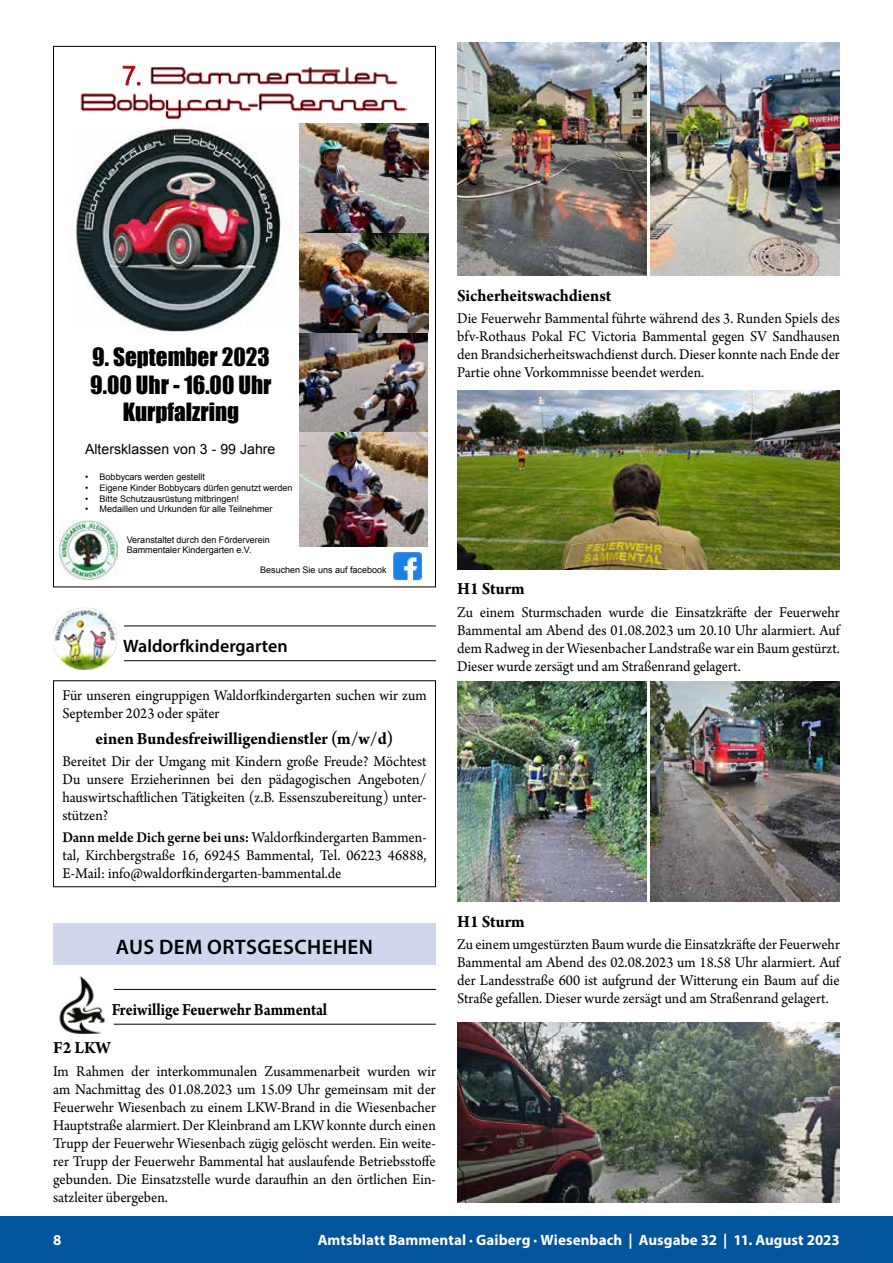
<style>
.page{position:relative;width:893px;height:1263px;background:#fff}
.page>*{position:absolute;margin:0;border:0;box-sizing:border-box;transform-origin:0 0}
.t1{font:23.1px/27.3px "Impact";color:#000;text-align:center}
.t2{font:600 21px "Myriad Pro";letter-spacing:.02em;color:#000}
.t3{font:700 18px "Arno Pro";color:#000;scale:.95 1}
.t4{font:700 18px "Arno Pro";color:#000;scale:.88 1}
.t5{font:600 18px "Myriad Pro";color:#000}
.t6{font:15.75px/18px "Arno Pro";color:#000;text-align:justify;scale:.95 1}
.t7{font:700 15px "Myriad Pro";letter-spacing:.005em;color:#fff}
.t8{font:14.1px "Arial";color:#000}
.t9{font:9px/10.5px "Arial";color:#000}
.s1{font-weight:600}
</style>
<div class="page">
<div style="left:0;top:1216px;width:893px;height:47px;background:#00559d"></div>
<hr style="left:53px;top:625px;width:383px;height:1px;background:#000">
<hr style="left:53px;top:660px;width:383px;height:1px;background:#000">
<hr style="left:114px;top:989px;width:322px;height:1px;background:#000">
<hr style="left:114px;top:1024px;width:322px;height:1px;background:#000">
<img style="left:80px;top:67px;width:326px;height:52px">
<img style="left:59px;top:521px;width:59px;height:58px">
<div style="left:80px;top:56px;width:66px;height:32px;background:#fff"></div>
<svg style="left:123px;top:66px;width:18px;height:20px"></svg>
<img style="left:76px;top:126px;width:207px;height:206px">
<img style="left:393px;top:552px;width:29px;height:28px">
<img style="left:299px;top:123px;width:129px;height:423px">
<div style="left:53px;top:607px;width:70px;height:63px;background:#fff"></div>
<img style="left:53px;top:607px;width:64px;height:63px">
<div style="left:53px;top:680px;width:383px;height:207px;border:1px solid #000"></div>
<div style="left:53px;top:923px;width:383px;height:41px;background:#d0d7ec"></div>
<img style="left:59px;top:976px;width:46px;height:58px">
<img style="left:457px;top:43px;width:189px;height:233px">
<img style="left:651px;top:43px;width:189px;height:233px">
<img style="left:457px;top:390px;width:383px;height:179px">
<img style="left:457px;top:682px;width:189px;height:220px">
<img style="left:651px;top:682px;width:189px;height:220px">
<img style="left:457px;top:1023px;width:383px;height:179px">
<h1 class="t1" style="left:90px;top:343px;width:183px">9. September 2023<br>9.00 Uhr - 16.00 Uhr<br>Kurpfalzring</h1>
<p class="t8" style="left:85px;top:440px;width:192px">Altersklassen von 3 - 99 Jahre</p>
<p class="t9" style="left:85px;top:472px;width:121px">• Bobbycars werden gestellt</p>
<p class="t9" style="left:85px;top:482px;width:209px">• Eigene Kinder Bobbycars dürfen genutzt werden</p>
<p class="t9" style="left:85px;top:493px;width:155px">• Bitte Schutzausrüstung mitbringen!</p>
<p class="t9" style="left:85px;top:504px;width:189px">• Medaillen und Urkunden für alle Teilnehmer</p>
<p class="t9" style="left:127px;top:534px;width:145px">Veranstaltet durch den Förderverein<br>Bammentaler Kindergarten e.V.</p>
<p class="t9" style="left:260px;top:565px;width:128px">Besuchen Sie uns auf facebook</p>
<p class="t5" style="left:123px;top:634px;width:166px">Waldorfkindergarten</p>
<p class="t6" style="left:62px;top:687px;width:385px">Für unseren eingruppigen Waldorfkindergarten suchen wir zum<br>September 2023 oder später</p>
<p class="t3" style="left:96px;top:728px;width:315px">einen Bundesfreiwilligendienstler (m/w/d)</p>
<p class="t6" style="left:62px;top:753px;width:385px">Bereitet Dir der Umgang mit Kindern große Freude? Möchtest Du unsere Erzieherinnen bei den pädagogischen Angeboten/ hauswirtschaftlichen Tätigkeiten (z.B. Essenszubereitung) unter&shy;stützen?</p>
<p class="t6" style="left:62px;top:829px;width:385px"><span class="s1">Dann melde Dich gerne bei uns:</span> Waldorfkindergarten Bammen&shy;tal, Kirchbergstraße 16, 69245 Bammental, Tel. 06223 46888, E-Mail: info@waldorfkindergarten-bammental.de</p>
<h2 class="t2" style="left:116px;top:933px;width:259px">AUS DEM ORTSGESCHEHEN</h2>
<p class="t4" style="left:112px;top:999px;width:246px">Freiwillige Feuerwehr Bammental</p>
<p class="t3" style="left:53px;top:1037px;width:62px">F2 LKW</p>
<p class="t6" style="left:53px;top:1063px;width:404px">Im Rahmen der interkommunalen Zusammenarbeit wurden wir am Nachmittag des 01.08.2023 um 15.09 Uhr gemeinsam mit der Feuerwehr Wiesenbach zu einem LKW-Brand in die Wiesenbacher Hauptstraße alarmiert. Der Kleinbrand am LKW konnte durch einen Trupp der Feuerwehr Wiesenbach zügig gelöscht werden. Ein weite&shy;rer Trupp der Feuerwehr Bammental hat auslaufende Betriebsstoffe gebunden. Die Einsatzstelle wurde daraufhin an den örtlichen Ein&shy;satzleiter übergeben.</p>
<p class="t3" style="left:457px;top:285px;width:164px">Sicherheitswachdienst</p>
<p class="t6" style="left:457px;top:310px;width:404px">Die Feuerwehr Bammental führte während des 3. Runden Spiels des bfv-Rothaus Pokal FC Victoria Bammental gegen SV Sandhausen den Brandsicherheitswachdienst durch. Dieser konnte nach Ende der Partie ohne Vorkommnisse beendet werden.</p>
<p class="t3" style="left:457px;top:578px;width:73px">H1 Sturm</p>
<p class="t6" style="left:457px;top:604px;width:404px">Zu einem Sturmschaden wurde die Einsatzkräfte der Feuerwehr Bammental am Abend des 01.08.2023 um 20.10 Uhr alarmiert. Auf dem Radweg in der Wiesenbacher Landstraße war ein Baum gestürzt.<br>Dieser wurde zersägt und am Straßenrand gelagert.</p>
<p class="t3" style="left:457px;top:911px;width:73px">H1 Sturm</p>
<p class="t6" style="left:457px;top:936px;width:404px">Zu einem umgestürzten Baum wurde die Einsatzkräfte der Feuerwehr Bammental am Abend des 02.08.2023 um 18.58 Uhr alarmiert. Auf der Landesstraße 600 ist aufgrund der Witterung ein Baum auf die Straße gefallen. Dieser wurde zersägt und am Straßenrand gelagert.</p>
<p class="t7" style="left:53px;top:1230px;width:10px">8</p>
<p class="t7" style="left:318px;top:1230px;width:524px">Amtsblatt Bammental · Gaiberg · Wiesenbach | Ausgabe 32 | 11. August 2023</p>
</div>
